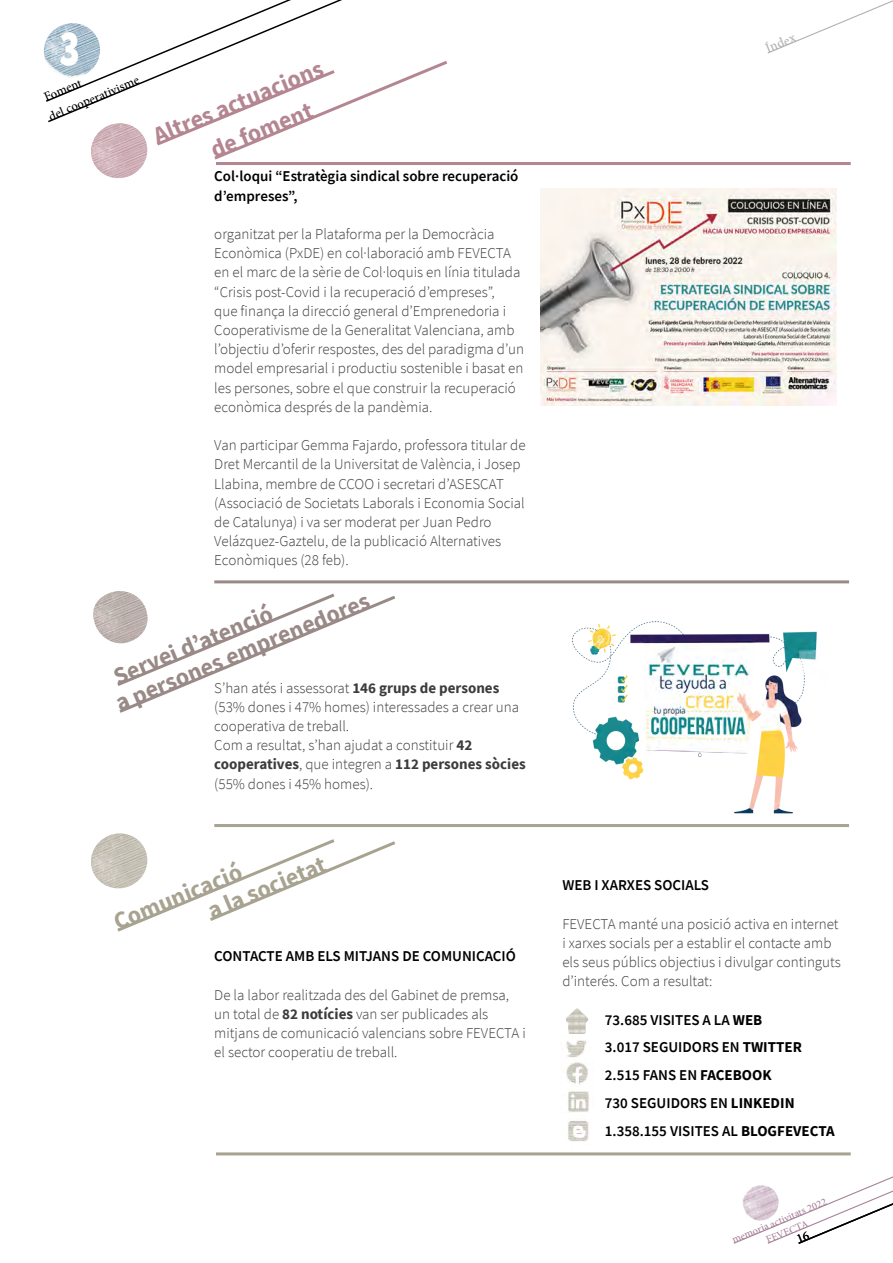
<style>
.page{position:relative;width:893px;height:1263px;background:#fff}
.page>*{position:absolute;margin:0;border:0;box-sizing:border-box;transform-origin:0 0}
.t1{font:900 51.15px "Source Sans Pro";color:#fff;scale:.74 1}
.t2{font:700 24px "Source Sans Pro";color:#9a8a87}
.t3{font:700 24px/34.7px "Source Sans Pro";color:#b48692}
.t4{font:700 24px "Source Sans Pro";color:#a8a391}
.t5{font:300 15px/19.2px "Source Sans Pro";color:#3c3c3b}
.t6{font:600 15px/27.8px "Source Sans Pro";color:#000}
.t7{font:500 13.5px "Minion Pro";color:#b3b2b2}
.t8{font:500 12.75px/19.8px "Minion Pro";color:#000}
.t9{font:500 10.5px/13px "Minion Pro";color:#a8839b;text-align:center}
.s1{font-weight:700}
</style>
<div class="page">
<hr style="left:214px;top:580px;width:635px;height:3px;background:#9a8a87">
<hr style="left:214px;top:824px;width:635px;height:3px;background:#a8a391">
<img style="left:540px;top:188px;width:296px;height:217px">
<img style="left:572px;top:621px;width:245px;height:193px">
<img style="left:565px;top:1040px;width:25px;height:102px">
<img style="left:566px;top:1008px;width:23px;height:26px">
<svg style="left:767px;top:0;width:126px;height:54px"></svg>
<hr style="left:216px;top:162px;width:635px;height:3px;background:#b48692">
<hr style="left:216px;top:1152px;width:635px;height:3px;background:#a8a391">
<svg style="left:93px;top:591px;width:303px;height:122px"></svg>
<svg style="left:91px;top:833px;width:305px;height:99px"></svg>
<svg style="left:44px;top:0;width:403px;height:178px"></svg>
<svg style="left:732px;top:1152px;width:161px;height:92px"></svg>
<h1 class="t1" style="left:60px;top:13px;width:29px">3</h1>
<p class="t8" style="left:38px;top:90px;width:98px;rotate:-23deg">Foment<br>del cooperativisme</p>
<h2 class="t3" style="left:192px;top:102px;width:135px;text-indent:-48px;rotate:-22deg">Altres actuacions de foment</h2>
<p class="t6" style="left:214px;top:167px;width:306px;line-height:19.2px">Col·loqui “Estratègia sindical sobre recuperació d’empreses”,</p>
<p class="t5" style="left:214px;top:224px;width:311px">organitzat per la Plataforma per la Democràcia Econòmica (PxDE) en col·laboració amb FEVECTA en el marc de la sèrie de Col·loquis en línia titulada “Crisis post-Covid i la recuperació d’empreses”,<br>que finança la direcció general d’Emprenedoria i Cooperativisme de la Generalitat Valenciana, amb l’objectiu d’oferir respostes, des del paradigma d’un model empresarial i productiu sostenible i basat en les persones, sobre el que construir la recuperació econòmica després de la pandèmia.</p>
<p class="t5" style="left:214px;top:436px;width:313px">Van participar Gemma Fajardo, professora titular de Dret Mercantil de la Universitat de València, i Josep Llabina, membre de CCOO i secretari d’ASESCAT (Associació de Societats Laborals i Economia Social de Catalunya) i va ser moderat per Juan Pedro Velázquez-Gaztelu, de la publicació Alternatives Econòmiques (28 feb).</p>
<h2 class="t2" style="left:111px;top:690px;width:274px;rotate:-23deg">a persones emprenedores</h2>
<h2 class="t2" style="left:109px;top:663px;width:171px;rotate:-23deg">Servei d’atenció</h2>
<p class="t5" style="left:214px;top:678px;width:313px">S’han atés i assessorat <span class="s1">146 grups de persones </span>(53% dones i 47% homes) interessades a crear una cooperativa de treball.<br>Com a resultat, s’han ajudat a constituir <span class="s1">42 cooperatives</span>, que integren a <span class="s1">112 persones sòcies </span>(55% dones i 45% homes).</p>
<h2 class="t4" style="left:203px;top:897px;width:127px;rotate:-23deg">a la societat</h2>
<h2 class="t4" style="left:109px;top:908px;width:138px;rotate:-23deg">Comunicació</h2>
<p class="t6" style="left:214px;top:942px;width:303px">CONTACTE AMB ELS MITJANS DE COMUNICACIÓ</p>
<p class="t5" style="left:214px;top:985px;width:313px">De la labor realitzada des del Gabinet de premsa, un total de <span class="s1">82 notícies</span> van ser publicades als mitjans de comunicació valencians sobre FEVECTA i el sector cooperatiu de treball.</p>
<p class="t7" style="left:763px;top:41px;width:33px;rotate:-23deg">Índex</p>
<p class="t6" style="left:562px;top:871px;width:148px">WEB I XARXES SOCIALS</p>
<p class="t5" style="left:562px;top:914px;width:280px">FEVECTA manté una posició activa en internet i xarxes socials per a establir el contacte amb els seus públics objectius i divulgar continguts d’interés. Com a resultat:</p>
<p class="t6" style="left:605px;top:1006px;width:231px">73.685 VISITES A LA <span class="s1">WEB<br></span>3.017 SEGUIDORS EN <span class="s1">TWITTER<br></span>2.515 FANS EN <span class="s1">FACEBOOK<br></span>730 SEGUIDORS EN <span class="s1">LINKEDIN<br></span>1.358.155 VISITES AL <span class="s1">BLOGFEVECTA</span></p>
<p class="t9" style="left:730px;top:1234px;width:103px;rotate:-23deg">memoria activitats 2022<br>FEVECTA</p>
</div>
